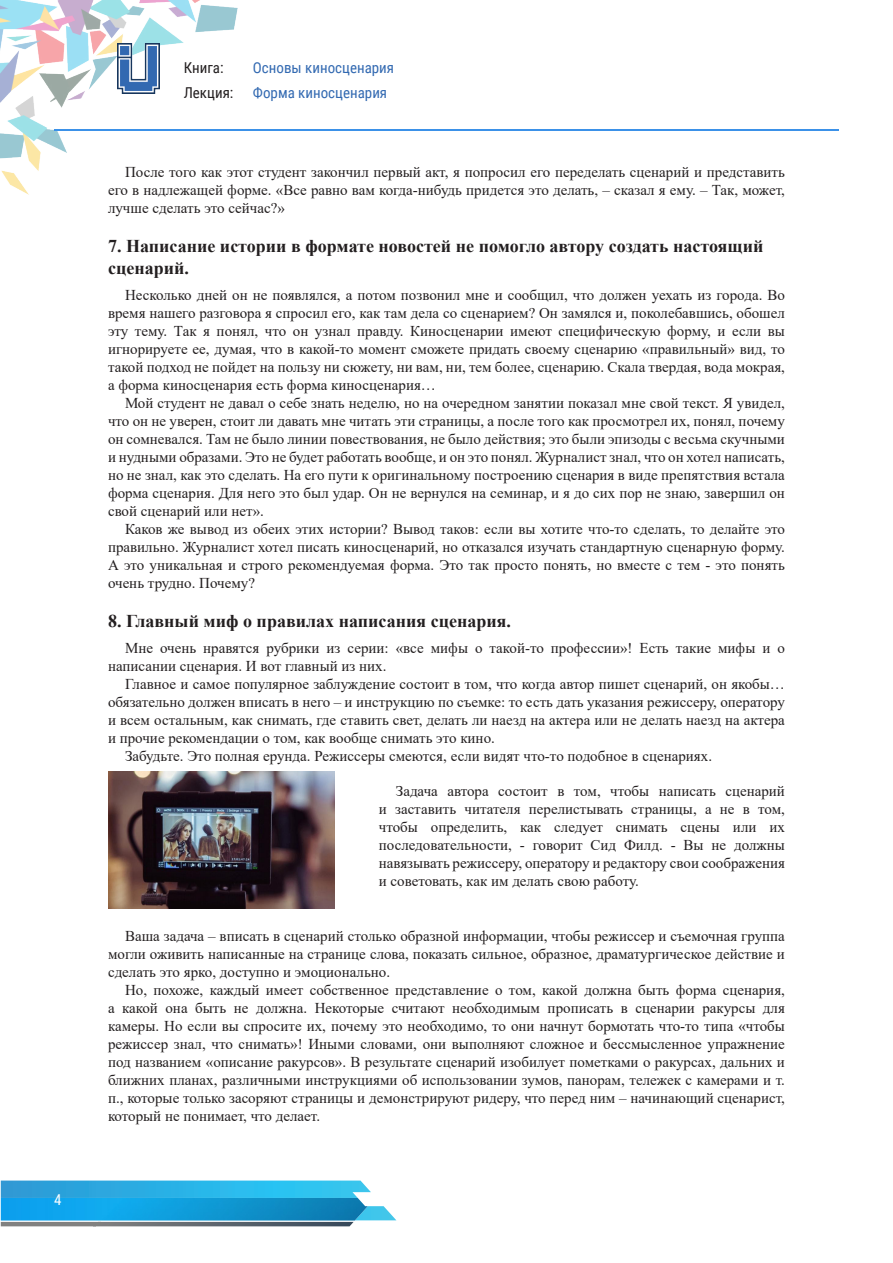
<style>
.page{position:relative;width:893px;height:1263px;background:#fff}
.page>*{position:absolute;margin:0;border:0;box-sizing:border-box;transform-origin:0 0}
.tema{font:700 18px/21.6px "Times New Roman";color:#231f20}
.t1{font:15px/18px "Times New Roman";color:#231f20;text-align:justify}
.t2{font:15px/25.5px "Roboto Condensed";color:#3269b1}
.t3{font:15px/25.5px "Roboto Condensed";color:#231f20}
.t4{font:15px "Roboto Condensed";color:#fff}
</style>
<div class="page">
<img style="left:0;top:0;width:238px;height:195px">
<hr style="left:54px;top:129px;width:785px;height:2px;background:#3b91e8">
<img style="left:118px;top:44px;width:41px;height:49px">
<svg style="left:1px;top:1180px;width:395px;height:46px;background:#5bb6d9"></svg>
<img style="left:1px;top:1198px;width:367px;height:22px">
<img style="left:108px;top:772px;width:226px;height:137px">
<p class="t4" style="left:54px;top:1189px;width:9px">4</p>
<p class="t3" style="left:184px;top:54px;width:51px">Книга:<br>Лекция:</p>
<p class="t2" style="left:253px;top:54px;width:143px">Основы киносценария<br>Форма киносценария</p>
<p class="t1" style="left:108px;top:163px;width:678px;text-indent:17px">После того как этот студент закончил первый акт, я попросил его переделать сценарий и представить его в надлежащей форме. «Все равно вам когда-нибудь придется это делать, – сказал я ему. – Так, может, лучше сделать это сейчас?»</p>
<p class="tema" style="left:108px;top:235px;width:657px">7. Написание истории в формате новостей не помогло автору создать настоящий сценарий.</p>
<p class="t1" style="left:108px;top:286px;width:678px;text-indent:17px">Несколько дней он не появлялся, а потом позвонил мне и сообщил, что должен уехать из города. Во время нашего разговора я спросил его, как там дела со сценарием? Он замялся и, поколебавшись, обошел эту тему. Так я понял, что он узнал правду. Киносценарии имеют специфическую форму, и если вы игнорируете ее, думая, что в какой-то момент сможете придать своему сценарию «правильный» вид, то такой подход не пойдет на пользу ни сюжету, ни вам, ни, тем более, сценарию. Скала твердая, вода мокрая, а форма киносценария есть форма киносценария…</p>
<p class="t1" style="left:108px;top:394px;width:678px;text-indent:17px">Мой студент не давал о себе знать неделю, но на очередном занятии показал мне свой текст. Я увидел, что он не уверен, стоит ли давать мне читать эти страницы, а после того как просмотрел их, понял, почему он сомневался. Там не было линии повествования, не было действия; это были эпизоды с весьма скучными и нудными образами. Это не будет работать вообще, и он это понял. Журналист знал, что он хотел написать, но не знал, как это сделать. На его пути к оригинальному построению сценария в виде препятствия встала форма сценария. Для него это был удар. Он не вернулся на семинар, и я до сих пор не знаю, завершил он свой сценарий или нет».</p>
<p class="t1" style="left:108px;top:520px;width:678px;text-indent:17px">Каков же вывод из обеих этих истории? Вывод таков: если вы хотите что-то сделать, то делайте это правильно. Журналист хотел писать киносценарий, но отказался изучать стандартную сценарную форму.<br>А это уникальная и строго рекомендуемая форма. Это так просто понять, но вместе с тем - это понять очень трудно. Почему?</p>
<p class="tema" style="left:108px;top:609px;width:405px">8. Главный миф о правилах написания сценария.</p>
<p class="t1" style="left:108px;top:639px;width:678px;text-indent:17px">Мне очень нравятся рубрики из серии: «все мифы о такой-то профессии»! Есть такие мифы и о написании сценария. И вот главный из них.</p>
<p class="t1" style="left:108px;top:675px;width:678px;text-indent:17px">Главное и самое популярное заблуждение состоит в том, что когда автор пишет сценарий, он якобы… обязательно должен вписать в него – и инструкцию по съемке: то есть дать указания режиссеру, оператору и всем остальным, как снимать, где ставить свет, делать ли наезд на актера или не делать наезд на актера и прочие рекомендации о том, как вообще снимать это кино.</p>
<p class="t1" style="left:125px;top:747px;width:589px">Забудьте. Это полная ерунда. Режиссеры смеются, если видят что-то подобное в сценариях.</p>
<p class="t1" style="left:379px;top:782px;width:408px;text-indent:17px">Задача автора состоит в том, чтобы написать сценарий и заставить читателя перелистывать страницы, а не в том, чтобы определить, как следует снимать сцены или их последовательности, - говорит Сид Филд. - Вы не должны навязывать режиссеру, оператору и редактору свои соображения и советовать, как им делать свою работу.</p>
<p class="t1" style="left:108px;top:927px;width:678px;text-indent:17px">Ваша задача – вписать в сценарий столько образной информации, чтобы режиссер и съемочная группа могли оживить написанные на странице слова, показать сильное, образное, драматургическое действие и сделать это ярко, доступно и эмоционально.</p>
<p class="t1" style="left:108px;top:981px;width:678px;text-indent:17px">Но, похоже, каждый имеет собственное представление о том, какой должна быть форма сценария, а какой она быть не должна. Некоторые считают необходимым прописать в сценарии ракурсы для камеры. Но если вы спросите их, почему это необходимо, то они начнут бормотать что-то типа «чтобы режиссер знал, что снимать»! Иными словами, они выполняют сложное и бессмысленное упражнение под названием «описание ракурсов». В результате сценарий изобилует пометками о ракурсах, дальних и ближних планах, различными инструкциями об использовании зумов, панорам, тележек с камерами и т. п., которые только засоряют страницы и демонстрируют ридеру, что перед ним – начинающий сценарист, который не понимает, что делает.</p>
</div>
